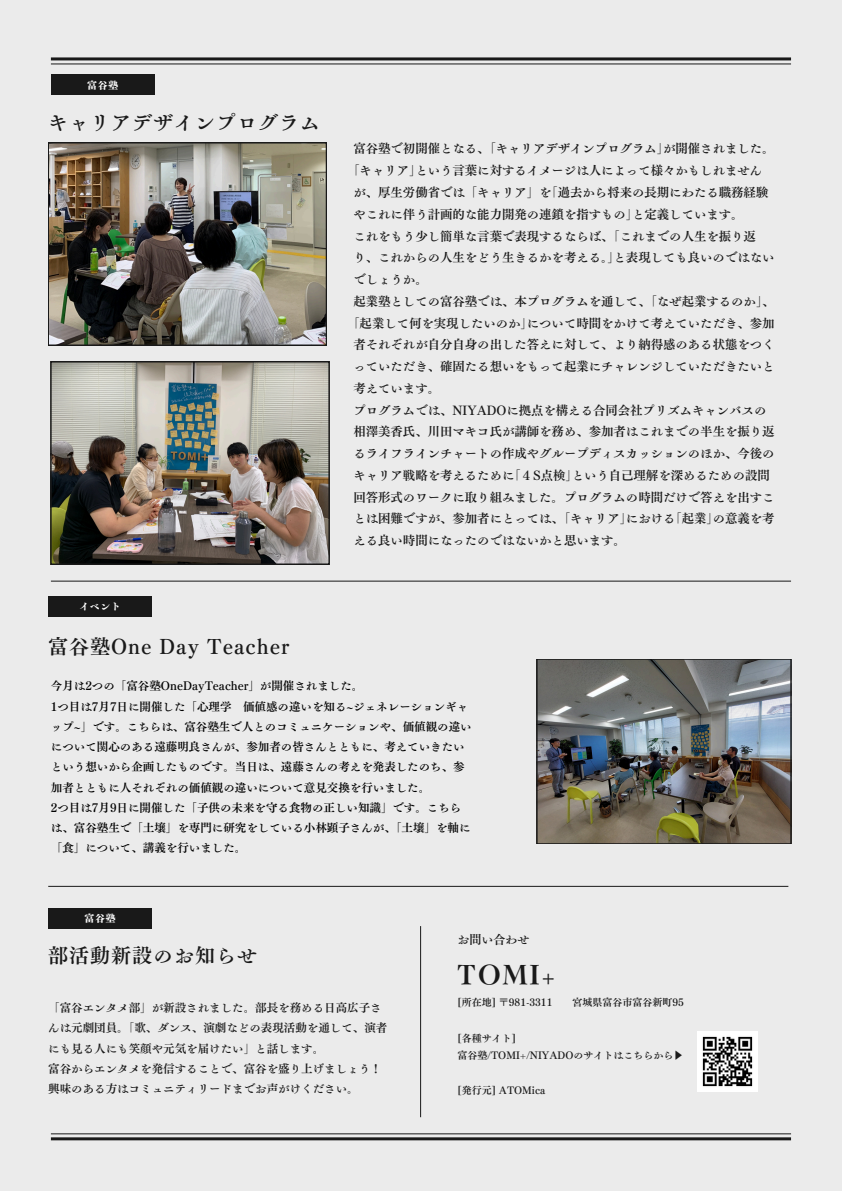
<style>
.page{position:relative;width:842px;height:1191px;background:#fff}
.page>*{position:absolute;margin:0;border:0;box-sizing:border-box;transform-origin:0 0}
.t1{font:25px "Canva Tsuku CMD Min Std E";color:#191919}
.t2{font:20px "Canva Tsuku B Min Pr 6 N B";letter-spacing:.05em;color:#191919}
.t3{font:12.4px/21.8px "Canva Tsuku B Min Pr 6 N B";color:#191919}
.t4{font:12px "Canva Tsuku B Min Pr 6 N B";color:#191919}
.t5{font:11.5px/20.2px "Canva Tsuku B Min Pr 6 N B";color:#000}
.t6{font:11.5px/20.2px "Canva Tsuku B Min Pr 6 N B";color:#191919}
.t7{font:10px/17.2px "Canva Tsuku B Min Pr 6 N B";color:#191919}
.t8{font:800 10px "Tsuku B Min Pr 6 N";letter-spacing:.05em;color:#fff}
</style>
<div class="page">
<div style="left:0;top:0;width:842px;height:1190px;background:#ebebeb"></div>
<hr style="left:48px;top:885px;width:740px;height:1px;background:#191919">
<hr style="left:51px;top:1133px;width:740px;height:1px;background:#191919">
<hr style="left:51px;top:57px;width:740px;height:3px;background:#191919">
<hr style="left:51px;top:1137px;width:740px;height:3px;background:#191919">
<hr style="left:51px;top:64px;width:740px;height:1px;background:#191919">
<hr style="left:51px;top:580px;width:740px;height:1px;background:#191919">
<img style="left:537px;top:659px;width:254px;height:184px">
<hr style="left:420px;top:926px;width:1px;height:191px;background:#191919">
<img style="left:51px;top:362px;width:278px;height:202px">
<div style="left:48px;top:595px;width:104px;height:21px;background:#191919"></div>
<div style="left:48px;top:908px;width:104px;height:20px;background:#191919"></div>
<div style="left:51px;top:74px;width:104px;height:21px;background:#191919"></div>
<img style="left:48px;top:143px;width:278px;height:202px">
<img style="left:698px;top:1031px;width:60px;height:60px">
<p class="t8" style="left:87px;top:80px;width:32px">富谷塾</p>
<p class="t2" style="left:48px;top:112px;width:273px">キャリアデザインプログラム</p>
<p class="t8" style="left:79px;top:601px;width:43px">イベント</p>
<h4 class="t2" style="left:48px;top:636px;width:243px">富谷塾One Day Teacher</h4>
<p class="t3" style="left:353px;top:138px;width:423px">富谷塾で初開催となる、｢キャリアデザインプログラム｣が開催されました。｢キャリア｣という言葉に対するイメージは人によって様々かもしれませんが、厚生労働省では「キャリア」を｢過去から将来の長期にわたる職務経験やこれに伴う計画的な能力開発の連鎖を指すもの｣と定義しています。<br>これをもう少し簡単な言葉で表現するならば、｢これまでの人生を振り返<br>り、これからの人生をどう生きるかを考える。｣と表現しても良いのではないでしょうか。<br>起業塾としての富谷塾では、本プログラムを通して、｢なぜ起業するのか｣、｢起業して何を実現したいのか｣について時間をかけて考えていただき、参加者それぞれが自分自身の出した答えに対して、より納得感のある状態をつくっていただき、確固たる想いをもって起業にチャレンジしていただきたいと考えています。<br>プログラムでは、NIYADOに拠点を構える合同会社プリズムキャンバスの相澤美香氏、川田マキコ氏が講師を務め、参加者はこれまでの半生を振り返るライフラインチャートの作成やグループディスカッションのほか、今後のキャリア戦略を考えるために｢４S点検｣という自己理解を深めるための設問回答形式のワークに取り組みました。プログラムの時間だけで答えを出すことは困難ですが、参加者にとっては、｢キャリア｣における｢起業｣の意義を考える良い時間になったのではないかと思います。</p>
<h3 class="t5" style="left:51px;top:675px;width:422px">今月は2つの「富谷塾OneDayTeacher」が開催されました。<br>1つ目は7月7日に開催した「心理学 価値感の違いを知る~ジェネレーションギャップ~」です。こちらは、富谷塾生で人とのコミュニケーションや、価値観の違いについて関心のある遠藤明良さんが、参加者の皆さんとともに、考えていきたいという想いから企画したものです。当日は、遠藤さんの考えを発表したのち、参加者とともに人それぞれの価値観の違いについて意見交換を行いました。<br>2つ目は7月 9日に開催した「子供の未来を守る食物の正しい知識」です。こちらは、富谷塾生で「土壌」を専門に研究をしている小林顕子さんが、「土壌」を軸に「食」について、講義を行いました。</h3>
<h2 class="t8" style="left:85px;top:913px;width:32px">富谷塾</h2>
<h2 class="t2" style="left:48px;top:945px;width:210px">部活動新設のお知らせ</h2>
<h4 class="t6" style="left:48px;top:997px;width:341px">「富谷エンタメ部」が新設されました。部長を務める日高広子さんは元劇団員。「歌、ダンス、演劇などの表現活動を通して、演者にも見る人にも笑顔や元気を届けたい」と話します。<br>富谷からエンタメを発信することで、富谷を盛り上げましょう！興味のある方はコミュニティリードまでお声がけください。</h4>
<p class="t4" style="left:457px;top:933px;width:73px">お問い合わせ</p>
<p class="t1" style="left:457px;top:962px;width:98px">TOMI+</p>
<h2 class="t7" style="left:457px;top:993px;width:96px">[所在地] 〒981-3311</h2>
<h2 class="t7" style="left:572px;top:993px;width:113px">宮城県富谷市富谷新町95</h2>
<p class="t7" style="left:457px;top:1029px;width:221px">[各種サイト]<br>富谷塾/TOMI+/NIYADOのサイトはこちらから▶︎</p>
<p class="t7" style="left:457px;top:1080px;width:89px">[発行元] ATOMica</p>
</div>
